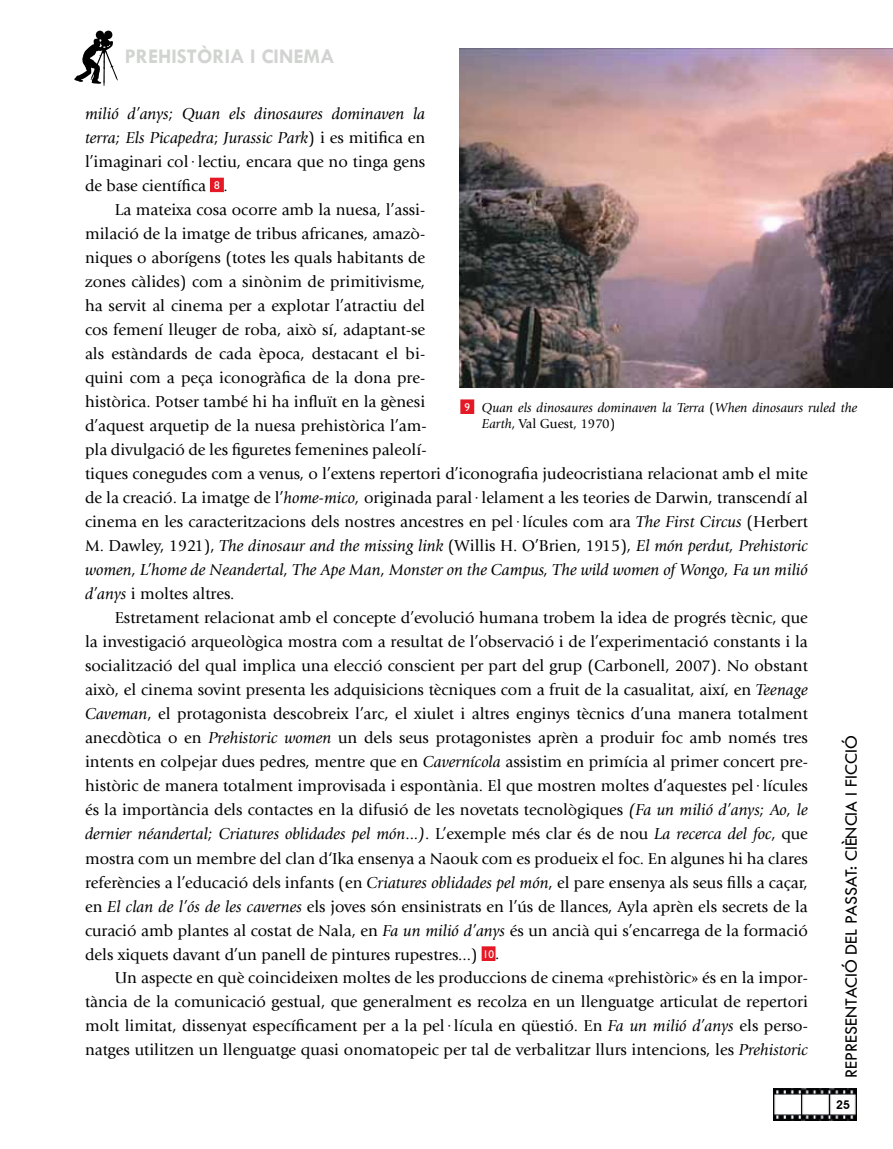
<style>
.page{position:relative;width:893px;height:1149px;background:#fff}
.page>*{position:absolute;margin:0;border:0;box-sizing:border-box;transform-origin:0 0}
.t1{font:700 21px "Tw Cen";color:#d2d4d2}
.t2{font:18px "Tw Cen";color:#000}
.t3{font:16.5px/24px "Giovanni";color:#000;text-align:justify}
.t4{font:italic 13.5px/16.2px "Giovanni";color:#000}
.t5{font:600 12px "Avant Garde IT Cby BT";color:#000}
.s1{font-style:italic}
.s2{font-family:"Humanist 521 BT";font-size:11.25px;color:#fff}
.s3{font-family:"Humanist 521 BT";font-style:normal;font-size:11.25px;color:#fff}
.s4{font-style:normal}
</style>
<div class="page">
<img style="left:773px;top:1088px;width:84px;height:32px">
<svg style="left:831px;top:1095px;width:22px;height:17px"></svg>
<svg style="left:74px;top:31px;width:44px;height:55px"></svg>
<div style="left:210px;top:178px;width:13px;height:13px;background:#e41925"></div>
<div style="left:210px;top:178px;width:14px;height:14px;border:1px solid #e41925"></div>
<div style="left:482px;top:946px;width:13px;height:13px;background:#e41925"></div>
<div style="left:482px;top:946px;width:13px;height:14px;border:1px solid #e41925"></div>
<img style="left:459px;top:48px;width:434px;height:339px">
<div style="left:461px;top:400px;width:13px;height:13px;background:#e41925"></div>
<div style="left:461px;top:399px;width:13px;height:14px;border:1px solid #e41925"></div>
<p class="t1" style="left:125px;top:43px;width:211px">PREHISTÒRIA I CINEMA</p>
<p class="t3" style="left:85px;top:101px;width:342px"><span class="s1">milió d’anys; Quan els dinosaures dominaven la terra; Els Picapedra</span>; <span class="s1">Jurassic Park</span>) i es mitifica en l’imaginari col·lectiu, encara que no tinga gens de base científica <span class="s2">8</span> .</p>
<p class="t3" style="left:85px;top:197px;width:724px;text-align:left;text-indent:30px">La mateixa cosa ocorre amb la nuesa, l’assi-<br>milació de la imatge de tribus africanes, amazò-<br>niques o aborígens (totes les quals habitants de<br>zones càlides) com a sinònim de primitivisme,<br>ha servit al cinema per a explotar l’atractiu del<br>cos femení lleuger de roba, això sí, adaptant-se<br>als estàndards de cada època, destacant el bi-<br>quini com a peça iconogràfica de la dona pre-<br>històrica. Potser també hi ha influït en la gènesi<br>d’aquest arquetip de la nuesa prehistòrica l’am-<br>pla divulgació de les figuretes femenines paleolí-<br>tiques conegudes com a venus, o l’extens repertori d’iconografia judeocristiana relacionat amb el mite de la creació. La imatge de l’<span class="s1">home-mico,</span> originada paral·lelament a les teories de Darwin, transcendí al cinema en les caracteritzacions dels nostres ancestres en pel·lícules com ara <span class="s1">The First Circus</span> (Herbert M. Dawley, 1921), <span class="s1">The dinosaur and the missing link</span> (Willis H. O’Brien, 1915)<span class="s1">, El món perdut, Prehistoric women, L’home de Neandertal, The Ape Man, Monster on the Campus, The wild women of Wongo, Fa un milió d’anys</span> i moltes altres.</p>
<p class="t3" style="left:85px;top:605px;width:724px;text-indent:30px">Estretament relacionat amb el concepte d’evolució humana trobem la idea de progrés tècnic, que la investigació arqueològica mostra com a resultat de l’observació i de l’experimentació constants i la socialització del qual implica una elecció conscient per part del grup (Carbonell, 2007). No obstant això, el cinema sovint presenta les adquisicions tècniques com a fruit de la casualitat, així, en <span class="s1">Teenage Caveman</span>, el protagonista descobreix l’arc, el xiulet i altres enginys tècnics d’una manera totalment anecdòtica o en <span class="s1">Prehistoric women</span> un dels seus protagonistes aprèn a produir foc amb només tres intents en colpejar dues pedres, mentre que en <span class="s1">Cavernícola</span> assistim en primícia al primer concert pre&shy;històric de manera totalment improvisada i espontània. El que mostren moltes d’aquestes pel·lícules és la importància dels contactes en la difusió de les novetats tecnològiques <span class="s1">(Fa un milió d’anys; Ao, le dernier néandertal; Criatures oblidades pel món</span>...<span class="s1">)</span>. L’exemple més clar és de nou <span class="s1">La recerca del foc</span>, que mostra com un membre del clan d‘Ika ensenya a Naouk com es produeix el foc. En algunes hi ha clares referències a l’educació dels infants (en <span class="s1">Criatures oblidades pel món</span>, el pare ensenya als seus fills a caçar, en <span class="s1">El clan de l’ós de les cavernes</span> els joves són ensinistrats en l’ús de llances, Ayla aprèn els secrets de la curació amb plantes al costat de Nala, en <span class="s1">Fa un milió d’anys</span> és un ancià qui s’encarrega de la formació dels xiquets davant d’un panell de pintures rupestres...) <span class="s2">10</span>.</p>
<p class="t3" style="left:85px;top:965px;width:724px;text-indent:30px">Un aspecte en què coincideixen moltes de les produccions de cinema «prehistòric» és en la impor&shy;tància de la comunicació gestual, que generalment es recolza en un llenguatge articulat de repertori molt limitat, dissenyat específicament per a la pel·lícula en qüestió. En <span class="s1">Fa un milió d’anys</span> els perso&shy;natges utilitzen un llenguatge quasi onomatopeic per tal de verbalitzar llurs intencions, les <span class="s1">Prehistoric</span></p>
<p class="t4" style="left:482px;top:399px;width:377px;text-indent:-17px"><span class="s3">9</span> Quan els dinosaures dominaven la Terra <span class="s4">(</span>When dinosaurs ruled the<br>Earth<span class="s4">, Val Guest, 1970)</span></p>
<p class="t2" style="left:840px;top:1077px;width:343px;rotate:-90deg">Representació del passat: ciència i ficció</p>
<p class="t5" style="left:836px;top:1097px;width:15px">25</p>
</div>
